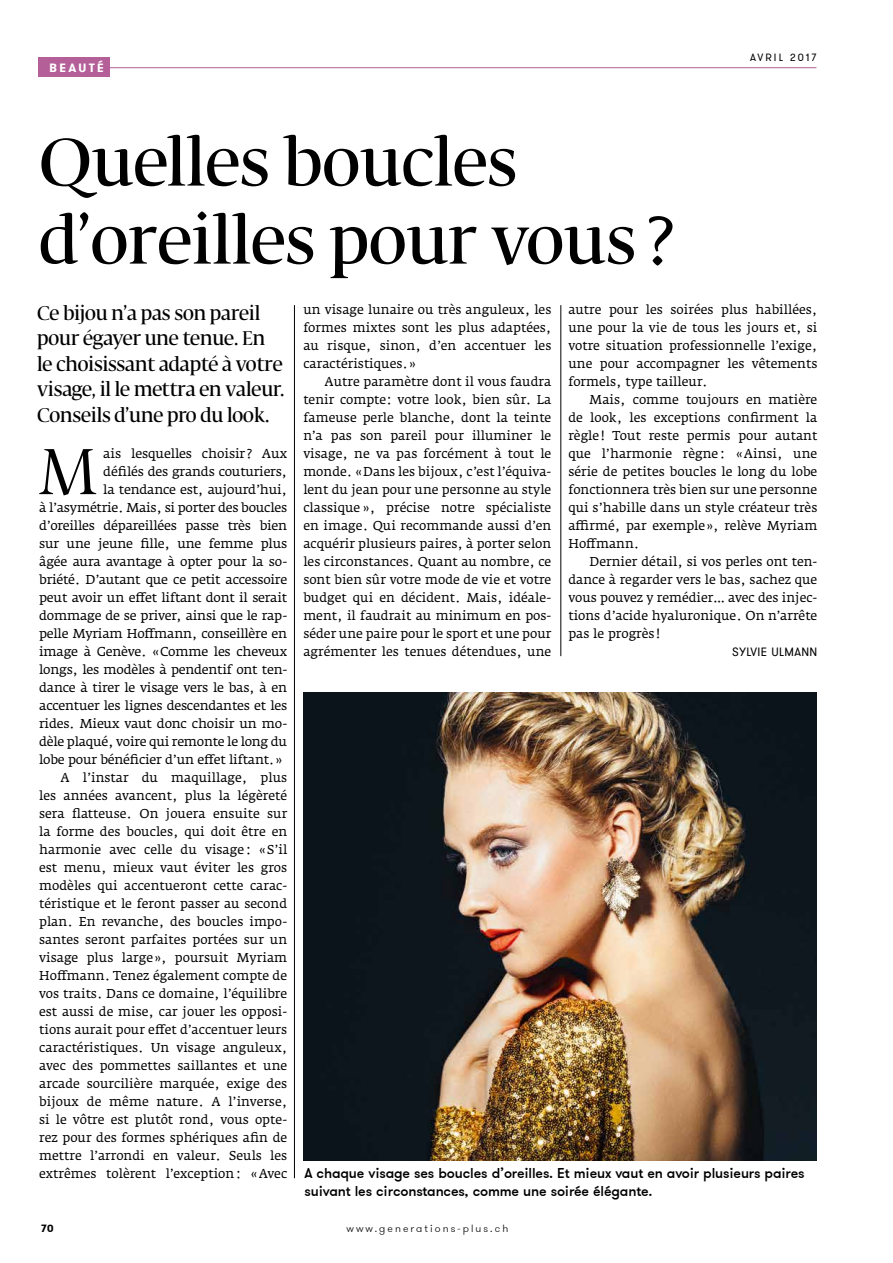
<style>
.page{position:relative;width:893px;height:1263px;background:#fff}
.page>*{position:absolute;margin:0;border:0;box-sizing:border-box;transform-origin:0 0}
.t1{font:500 66px/78px "Fedra Serif Display";letter-spacing:.01em;color:#000}
.t2{font:63.6px "Fedra Serif Display";color:#000}
.t3{font:500 19.5px/25.5px "Fedra Serif Display";color:#000}
.t4{font:500 14.25px/18px "GT Walsheim";letter-spacing:-.01em;color:#000}
.t5{font:12.75px/18px "Fedra Serif A Pro";color:#000;text-align:justify}
.t6{font:12.75px "Fedra Serif A Pro";letter-spacing:-.02em;color:#000}
.t7{font:12px "GT Walsheim";letter-spacing:.03em;color:#000}
.t8{font:700 12px "GT Walsheim";letter-spacing:.2em;color:#fff}
.t9{font:300 10.5px "GT Walsheim";letter-spacing:.2em;color:#000}
.t10{font:10.5px "GT Walsheim";letter-spacing:.2em;color:#000}
.t11{font:700 10.5px "GT Walsheim";color:#000}
</style>
<div class="page">
<hr style="left:38px;top:67px;width:778px;height:1px;background:#b45f98">
<div style="left:38px;top:58px;width:72px;height:19px;background:#b45f98"></div>
<img style="left:303px;top:692px;width:513px;height:468px">
<hr style="left:294px;top:305px;width:1px;height:873px;background:#000">
<hr style="left:560px;top:305px;width:1px;height:351px;background:#000">
<p class="t8" style="left:49px;top:60px;width:56px">BEAUTÉ</p>
<p class="t10" style="left:750px;top:50px;width:68px">AVRIL 2017</p>
<h1 class="t1" style="left:39px;top:130px;width:636px">Quelles boucles d’oreilles pour vous ?</h1>
<p class="t5" style="left:303px;top:301px;width:250px">un visage lunaire ou très anguleux, les formes mixtes sont les plus adaptées, au risque, sinon, d’en accentuer les caractéristiques.»</p>
<p class="t5" style="left:303px;top:373px;width:250px;text-indent:21px">Autre paramètre dont il vous faudra tenir compte: votre look, bien sûr. La fameuse perle blanche, dont la teinte n’a pas son pareil pour illuminer le visage, ne va pas forcément à tout le monde. «Dans les bijoux, c’est l’équiva&shy;lent du jean pour une personne au style classique », précise notre spécialiste en image. Qui recommande aussi d’en acquérir plusieurs paires, à porter selon les circonstances. Quant au nombre, ce sont bien sûr votre mode de vie et votre budget qui en décident. Mais, idéale&shy;ment, il faudrait au minimum en pos&shy;séder une paire pour le sport et une pour agrémenter les tenues détendues, une</p>
<p class="t5" style="left:568px;top:301px;width:250px">autre pour les soirées plus habillées, une pour la vie de tous les jours et, si votre situation professionnelle l’exige, une pour accompagner les vêtements formels, type tailleur.</p>
<p class="t5" style="left:568px;top:391px;width:250px;text-indent:21px">Mais, comme toujours en matière de look, les exceptions confirment la règle! Tout reste permis pour autant que l’harmonie règne: «Ainsi, une série de petites boucles le long du lobe fonctionnera très bien sur une personne qui s’habille dans un style créateur très affirmé, par exemple», relève Myriam Hoffmann.</p>
<p class="t5" style="left:568px;top:553px;width:250px;text-indent:21px">Dernier détail, si vos perles ont ten&shy;dance à regarder vers le bas, sachez que vous pouvez y remédier… avec des injec&shy;tions d’acide hyaluronique. On n’arrête pas le progrès!</p>
<p class="t7" style="left:732px;top:644px;width:87px">SYLVIE ULMANN</p>
<h3 class="t3" style="left:37px;top:302px;width:249px">Ce bijou n’a pas son pareil pour égayer une tenue. En le choisissant adapté à votre visage, il le mettra en valeur.<br>Conseils d’une pro du look.</h3>
<h2 class="t2" style="left:39px;top:434px;width:60px">M</h2>
<p class="t5" style="left:103px;top:445px;width:185px">ais lesquelles choisir? Aux</p>
<p class="t6" style="left:103px;top:464px;width:185px">défilés des grands couturiers,</p>
<p class="t6" style="left:103px;top:482px;width:185px">la tendance est, aujourd’hui,</p>
<p class="t6" style="left:39px;top:500px;width:250px">à l’asymétrie. Mais, si porter des boucles</p>
<p class="t6" style="left:39px;top:518px;width:250px">d’oreilles dépareillées passe très bien</p>
<p class="t6" style="left:39px;top:536px;width:250px">sur une jeune fille, une femme plus</p>
<p class="t6" style="left:39px;top:554px;width:250px">âgée aura avantage à opter pour la so-</p>
<p class="t6" style="left:39px;top:572px;width:250px">briété. D’autant que ce petit accessoire</p>
<p class="t6" style="left:39px;top:590px;width:250px">peut avoir un effet liftant dont il serait</p>
<p class="t6" style="left:39px;top:608px;width:250px">dommage de se priver, ainsi que le rap-</p>
<p class="t6" style="left:39px;top:626px;width:250px">pelle Myriam Hoffmann, conseillère en</p>
<p class="t6" style="left:39px;top:644px;width:250px">image à Genève. «Comme les cheveux</p>
<p class="t6" style="left:39px;top:662px;width:250px">longs, les modèles à pendentif ont ten-</p>
<p class="t6" style="left:39px;top:680px;width:250px">dance à tirer le visage vers le bas, à en</p>
<p class="t6" style="left:39px;top:698px;width:250px">accentuer les lignes descendantes et les</p>
<p class="t6" style="left:39px;top:716px;width:250px">rides. Mieux vaut donc choisir un mo-</p>
<p class="t6" style="left:39px;top:734px;width:250px">dèle plaqué, voire qui remonte le long du</p>
<p class="t6" style="left:39px;top:752px;width:245px">lobe pour bénéficier d’un effet liftant.»</p>
<p class="t5" style="left:60px;top:769px;width:228px">A l’instar du maquillage, plus</p>
<p class="t5" style="left:39px;top:787px;width:250px">les années avancent, plus la légèreté</p>
<p class="t5" style="left:39px;top:805px;width:250px">sera flatteuse. On jouera ensuite sur</p>
<p class="t5" style="left:39px;top:823px;width:250px">la forme des boucles, qui doit être en</p>
<p class="t5" style="left:39px;top:841px;width:250px">harmonie avec celle du visage: «S’il</p>
<p class="t5" style="left:39px;top:859px;width:250px">est menu, mieux vaut éviter les gros</p>
<p class="t5" style="left:39px;top:877px;width:250px">modèles qui accentueront cette carac-</p>
<p class="t5" style="left:39px;top:895px;width:250px">téristique et le feront passer au second</p>
<p class="t5" style="left:39px;top:913px;width:250px">plan. En revanche, des boucles impo-</p>
<p class="t5" style="left:39px;top:931px;width:250px">santes seront parfaites portées sur un</p>
<p class="t5" style="left:39px;top:949px;width:250px">visage plus large», poursuit Myriam</p>
<p class="t5" style="left:39px;top:967px;width:250px">Hoffmann. Tenez également compte de</p>
<p class="t5" style="left:39px;top:985px;width:250px">vos traits. Dans ce domaine, l’équilibre</p>
<p class="t5" style="left:39px;top:1003px;width:250px">est aussi de mise, car jouer les opposi-</p>
<p class="t5" style="left:39px;top:1021px;width:250px">tions aurait pour effet d’accentuer leurs</p>
<p class="t5" style="left:39px;top:1039px;width:250px">caractéristiques. Un visage anguleux,</p>
<p class="t5" style="left:39px;top:1057px;width:250px">avec des pommettes saillantes et une</p>
<p class="t5" style="left:39px;top:1075px;width:250px">arcade sourcilière marquée, exige des</p>
<p class="t5" style="left:39px;top:1093px;width:250px">bijoux de même nature. A l’inverse,</p>
<p class="t5" style="left:39px;top:1111px;width:250px">si le vôtre est plutôt rond, vous opte-</p>
<p class="t5" style="left:39px;top:1129px;width:250px">rez pour des formes sphériques afin de</p>
<p class="t5" style="left:39px;top:1147px;width:250px">mettre l’arrondi en valeur. Seuls les</p>
<p class="t5" style="left:39px;top:1165px;width:250px">extrêmes tolèrent l’exception: «Avec</p>
<p class="t4" style="left:304px;top:1164px;width:502px">A chaque visage ses boucles d’oreilles. Et mieux vaut en avoir plusieurs paires suivant les circonstances, comme une soirée élégante.</p>
<p class="t11" style="left:41px;top:1222px;width:14px">70</p>
<p class="t9" style="left:346px;top:1222px;width:163px">www.generations-plus.ch</p>
</div>
